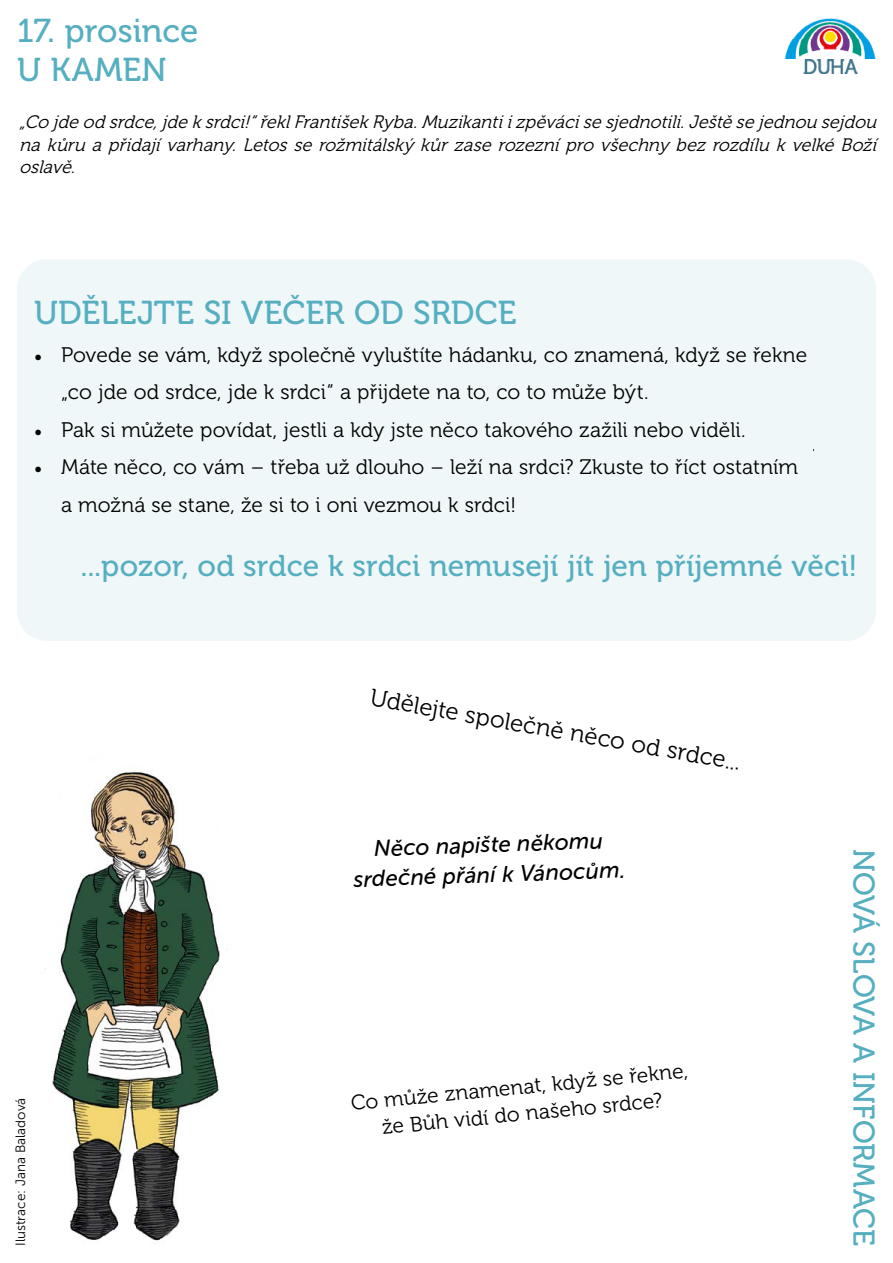
<style>
.page{position:relative;width:893px;height:1263px;background:#fff}
.page>*{position:absolute;margin:0;border:0;box-sizing:border-box;transform-origin:0 0}
.t1{font:33px/39.6px "Museo 500";color:#56afc0}
.t2{font:30px "Museo 500";color:#56afc0}
.t3{font:24px "Museo 300";color:#000}
.t4{font:italic 22.5px/30px "Museo Sans 500";color:#000;text-align:center}
.t5{font:21px/37.5px "Museo 300";letter-spacing:.005em;color:#000}
.t6{font:italic 18px/22.5px "Museo 300";letter-spacing:.005em;color:#000;text-align:justify}
.t7{font:13.5px "Museo Sans 300";color:#000}
.s1{font-family:"Minion Pro"}
</style>
<div class="page">
<div style="left:17px;top:259px;width:859px;height:382px;background:#f0f7f9;border-radius:30px"></div>
<img style="left:784px;top:19px;width:92px;height:55px">
<img style="left:45px;top:771px;width:182px;height:470px">
<h1 class="t1" style="left:17px;top:11px;width:183px">17. prosince<br>U KAMEN</h1>
<p class="t6" style="left:19px;top:111px;width:864px">„Co jde od srdce,jde k srdci!“řeklFrantišekRyba.Muzikantii zpěvácise sjednotili.Ještě se jednou sejdou na kůru a přidají varhany. Letos se rožmitálský kůr zase rozezní pro všechny bez rozdílu k velké Boží oslavě.</p>
<h1 class="t1" style="left:34px;top:293px;width:484px">UDĚLEJTE SI VEČER OD SRDCE</h1>
<p class="t5" style="left:61px;top:336px;width:748px;text-indent:-27px"><span class="s1">•</span> Povede se vám, když společně vyluštíte hádanku, co znamená, když se řekne „co jde od srdce, jde k srdci“ a přijdete na to, co to může být.</p>
<p class="t5" style="left:34px;top:411px;width:713px"><span class="s1">•</span> Pak si můžete povídat, jestli a kdy jste něco takového zažili nebo viděli.</p>
<p class="t5" style="left:61px;top:448px;width:739px;text-indent:-27px"><span class="s1">•</span> Máte něco, co vám – třeba už dlouho – leží na srdci? Zkuste to říct ostatním a možná se stane, že si to i oni vezmou k srdci!</p>
<h2 class="t2" style="left:80px;top:549px;width:779px">...pozor, od srdce k srdci nemusejí jít jen příjemné věci!</h2>
<p class="t7" style="left:13px;top:1246px;width:150px;rotate:-90deg">Ilustrace: Jana Baladová</p>
<p class="t3" style="left:373px;top:684px;width:377px;rotate:10deg">Udělejte společně něco od srdce...</p>
<p class="t4" style="left:352px;top:834px;width:274px;rotate:-2deg">Něco napište někomu srdečné přání k Vánocům.</p>
<p class="t5" style="left:350px;top:1088px;width:340px;line-height:27.2px;text-align:center;rotate:-5deg">Co může znamenat, když se řekne, že Bůh vidí do našeho srdce?</p>
<h2 class="t2" style="left:880px;top:849px;width:398px;rotate:90deg">NOVÁ SLOVA A INFORMACE</h2>
</div>
